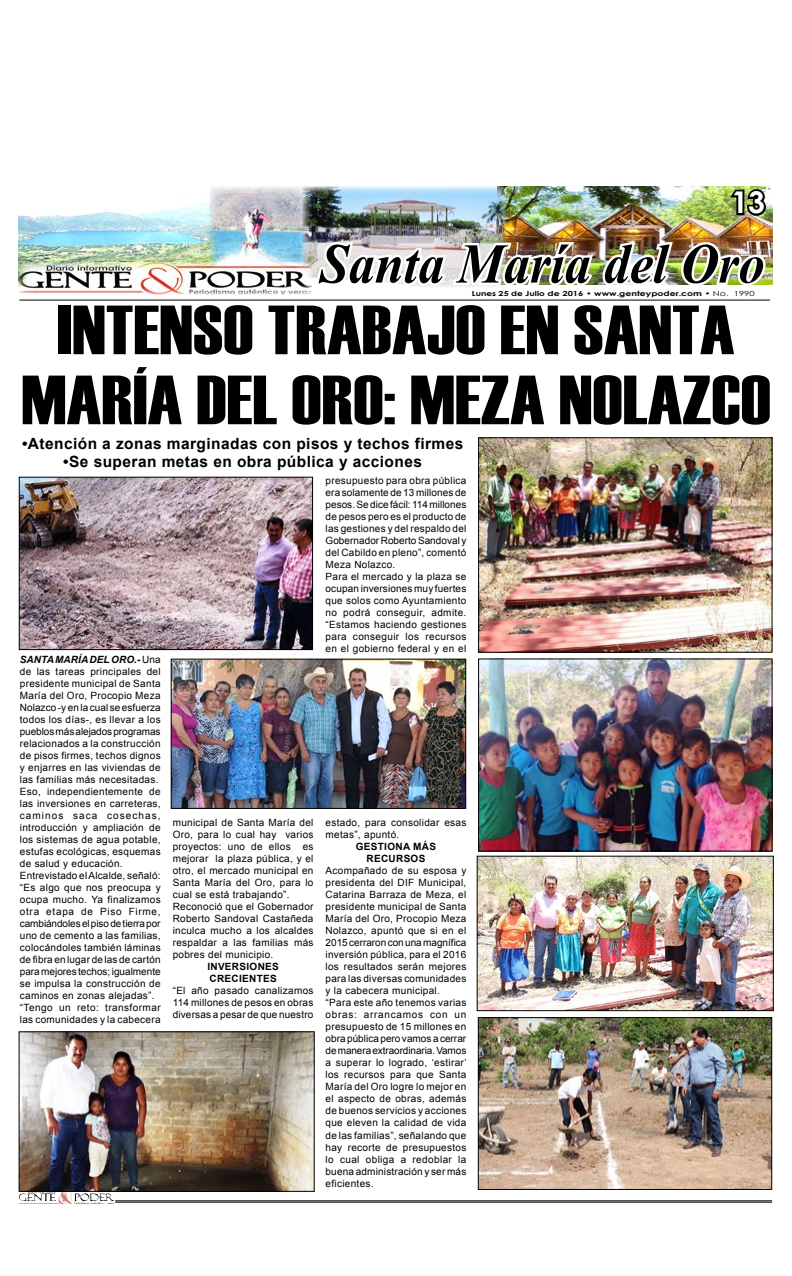
<style>
.page{position:relative;width:792px;height:1276px;background:#fff}
.page>*{position:absolute;margin:0;border:0;box-sizing:border-box;transform-origin:0 0}
.t1{font:69.4px/70px "Haettenschweiler";color:#000;text-align:center;scale:1.14 1}
.t2{font:italic 700 56.2px "Times New Roman";color:#000;scale:.93 1}
.t3{font:700 30px "Century Gothic";color:#fff}
.t4{font:700 25.2px "Century Gothic";color:#fff;scale:1.14 1}
.t5{font:700 15.5px "Arial";letter-spacing:.03em;color:#000}
.t6{font:10px/12px "Arial";letter-spacing:.03em;color:#000}
.t7{font:700 10px/12px "Arial";letter-spacing:.03em;color:#000;text-align:center}
.t8{font:700 7px "Century Gothic";color:#000;scale:1.29 1}
.s1{font-weight:400}
.s2{font-weight:700;font-style:italic}
</style>
<div class="page">
<hr style="left:115px;top:1200px;width:657px;height:1px;background:#000">
<hr style="left:115px;top:1201px;width:657px;height:1px;background:#000">
<img style="left:57px;top:1191px;width:15px;height:10px">
<img style="left:18px;top:186px;width:755px;height:115px">
<img style="left:480px;top:439px;width:290px;height:211px">
<div style="left:478px;top:437px;width:294px;height:215px;border:1px solid #000"></div>
<img style="left:480px;top:660px;width:290px;height:189px">
<div style="left:478px;top:658px;width:294px;height:193px;border:1px solid #000"></div>
<img style="left:21px;top:479px;width:290px;height:169px">
<div style="left:19px;top:477px;width:294px;height:173px;border:1px solid #000"></div>
<img style="left:173px;top:660px;width:291px;height:147px">
<div style="left:171px;top:658px;width:295px;height:151px;border:1px solid #000"></div>
<img style="left:480px;top:1019px;width:290px;height:168px">
<div style="left:478px;top:1017px;width:294px;height:172px;border:1px solid #000"></div>
<img style="left:479px;top:858px;width:293px;height:151px">
<div style="left:477px;top:856px;width:297px;height:155px;border:1px solid #000"></div>
<img style="left:21px;top:1033px;width:292px;height:156px">
<div style="left:19px;top:1031px;width:296px;height:160px;border:1px solid #000"></div>
<h3 class="t3" style="left:731px;top:180px;width:35px">13</h3>
<h3 class="t4" style="left:741px;top:188px;width:30px">13</h3>
<h2 class="t2" style="left:320px;top:224px;width:480px">Santa María del Oro</h2>
<p class="t8" style="left:472px;top:288px;width:221px">Lunes 25 de Julio de 2016 • www.genteypoder.com • <span class="s1">No. 1990</span></p>
<h1 class="t1" style="left:21px;top:295px;width:659px">INTENSO TRABAJO EN SANTA<br>MARÍA DEL ORO: MEZA NOLAZCO</h1>
<h3 class="t5" style="left:22px;top:432px;width:443px">•Atención a zonas marginadas con pisos y techos firmes</h3>
<h3 class="t5" style="left:63px;top:451px;width:360px">•Se superan metas en obra pública y acciones</h3>
<p class="t6" style="left:20px;top:653px;width:142px"><span class="s2">SANTA MARÍA DEL ORO.-</span> Una de las tareas principales del presidente municipal de Santa<br>María del Oro, Procopio Meza<br>Nolazco -y en la cual se esfuerza todos los días-, es llevar a los pueblos más alejados programas relacionados a la construcción de pisos firmes, techos dignos y enjarres en las viviendas de las familias más necesitadas.<br>Eso, independientemente de las inversiones en carreteras, caminos saca cosechas, introducción y ampliación de los sistemas de agua potable, estufas ecológicas, esquemas de salud y educación.<br>Entrevistado el Alcalde, señaló: “Es algo que nos preocupa y ocupa mucho. Ya finalizamos otra etapa de Piso Firme, cambiándoles el piso de tierra por uno de cemento a las familias, colocándoles también láminas de fibra en lugar de las de cartón para mejores techos; igualmente se impulsa la construcción de caminos en zonas alejadas”. “Tengo un reto: transformar las comunidades y la cabecera</p>
<p class="t6" style="left:326px;top:474px;width:142px">presupuesto para obra pública era solamente de 13 millones de pesos. Se dice fácil: 114 millones de pesos pero es el producto de las gestiones y del respaldo del<br>Gobernador Roberto Sandoval y del Cabildo en pleno”, comentó<br>Meza Nolazco.<br>Para el mercado y la plaza se ocupan inversiones muy fuertes que solos como Ayuntamiento no podrá conseguir, admite. “Estamos haciendo gestiones para conseguir los recursos en el gobierno federal y en el</p>
<p class="t6" style="left:173px;top:816px;width:142px">municipal de Santa María del<br>Oro, para lo cual hay varios proyectos: uno de ellos es mejorar la plaza pública, y el otro, el mercado municipal en<br>Santa María del Oro, para lo cual se está trabajando”.<br>Reconoció que el Gobernador<br>Roberto Sandoval Castañeda inculca mucho a los alcaldes respaldar a las familias más pobres del municipio.</p>
<p class="t7" style="left:207px;top:961px;width:73px;text-align:left">INVERSIONES<br>CRECIENTES</p>
<p class="t6" style="left:173px;top:985px;width:142px;text-align:justify">“El año pasado canalizamos 114 millones de pesos en obras diversas a pesar de que nuestro</p>
<p class="t6" style="left:326px;top:816px;width:142px">estado, para consolidar esas metas”, apuntó.</p>
<p class="t7" style="left:356px;top:841px;width:82px">GESTIONA MÁS<br>RECURSOS</p>
<p class="t6" style="left:326px;top:864px;width:143px">Acompañado de su esposa y presidenta del DIF Municipal,<br>Catarina Barraza de Meza, el presidente municipal de Santa<br>María del Oro, Procopio Meza<br>Nolazco, apuntó que si en el<br>2015 cerraron con una magnífica inversión pública, para el 2016 los resultados serán mejores para las diversas comunidades y la cabecera municipal. “Para este año tenemos varias obras: arrancamos con un presupuesto de 15 millones en obra pública pero vamos a cerrar de manera extraordinaria. Vamos a superar lo logrado, ‘estirar’ los recursos para que Santa<br>María del Oro logre lo mejor en el aspecto de obras, además de buenos servicios y acciones que eleven la calidad de vida de las familias”, señalando que hay recorte de presupuestos lo cual obliga a redoblar la buena administración y ser más eficientes.</p>
</div>
